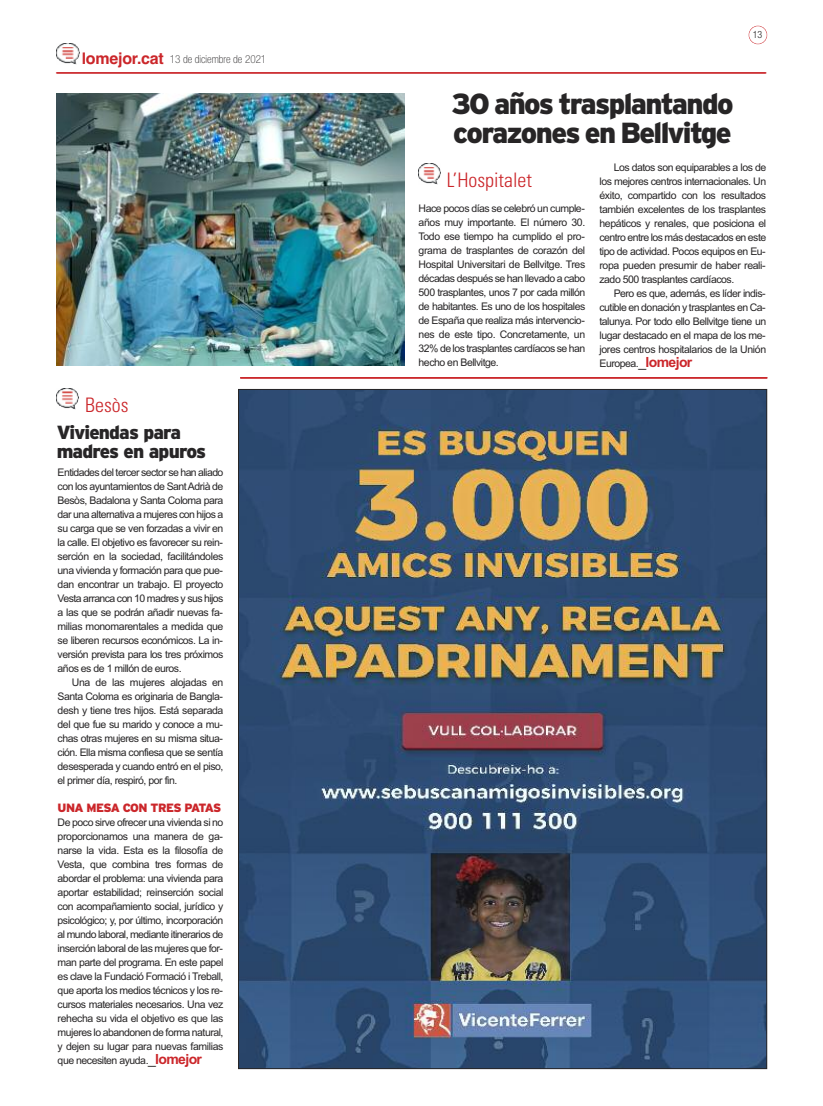
<style>
.page{position:relative;width:823px;height:1106px;background:#fff}
.page>*{position:absolute;margin:0;border:0;box-sizing:border-box;transform-origin:0 0}
.t1{font:900 29px/29px "Interstate";letter-spacing:-.055em;color:#272526}
.t2{font:300 condensed 20px "Univers LT Std";color:#cb262a}
.t3{font:900 19px/19px "Interstate";letter-spacing:-.045em;color:#272526}
.t4{font:900 12px "Interstate";letter-spacing:-.06em;color:#cb262a}
.t5{font:100 condensed 11px "Helvetica Neue LT Std";color:#272526}
.t6{font:10.5px/14px "Arial";letter-spacing:-.045em;color:#272526;text-align:justify}
.t7{font:300 condensed 10px "Helvetica Neue LT Std";color:#272526}
.s1{font-family:"Helvetica";font-weight:700;font-stretch:normal;font-size:16px;color:#cb262a}
.s2{font-size:14px}
.s3{font-weight:700;font-size:14px;color:#cb262a}
</style>
<div class="page">
<img style="left:57px;top:44px;width:22px;height:21px">
<div style="left:748px;top:26px;width:18px;height:18px;border:1px solid #cb262a;border-radius:50%"></div>
<hr style="left:56px;top:72px;width:709px;height:1px;background:#cb262a">
<img style="left:240px;top:391px;width:524px;height:676px">
<hr style="left:240px;top:377px;width:526px;height:1px;background:#cb262a">
<img style="left:57px;top:93px;width:347px;height:272px">
<img style="left:57px;top:388px;width:22px;height:21px">
<img style="left:418px;top:163px;width:22px;height:21px">
<p class="t5" style="left:82px;top:56px;width:186px"><span class="s1">lomejor.cat</span> 13 de diciembre de 2021</p>
<h2 class="t2" style="left:85px;top:397px;width:45px">Besòs</h2>
<h3 class="t3" style="left:57px;top:423px;width:151px">Viviendas para madres en apuros</h3>
<p class="t6" style="left:58px;top:465px;width:167px">Entidades del tercer sector se han aliado con los ayuntamientos de SantAdrià de Besòs, Badalona y Santa Coloma para dar una alternativa a mujeres con hijos a su carga que se ven forzadas a vivir en la calle. El objetivo es favorecer su rein&shy;serción en la sociedad, facilitándoles una vivienda y formación para que pue&shy;dan encontrar un trabajo. El proyecto Vesta arranca con 10 madres y sus hijos a las que se podrán añadir nuevas fa&shy;milias monomarentales a medida que se liberen recursos económicos. La in&shy;versión prevista para los tres próximos años es de 1 millón de euros.</p>
<p class="t6" style="left:58px;top:675px;width:167px;text-indent:14px">Una de las mujeres alojadas en Santa Coloma es originaria de Bangla&shy;desh y tiene tres hijos. Está separada del que fue su marido y conoce a mu&shy;chas otras mujeres en su misma situa&shy;ción. Ella misma confiesa que se sentía desesperada y cuando entró en el piso, el primer día, respiró, por fin.</p>
<p class="t4" style="left:58px;top:801px;width:165px">UNA MESA CON TRES PATAS</p>
<p class="t6" style="left:58px;top:815px;width:167px">De poco sirve ofrecer una vivienda si no proporcionamos una manera de ga&shy;narse la vida. Esta es la filosofía de Vesta, que combina tres formas de abordar el problema: una vivienda para aportar estabilidad; reinserción social con acompañamiento social, jurídico y psicológico; y, por último, incorporación al mundo laboral, mediante itinerarios de inserción laboral de las mujeres que for&shy;man parte del programa. En este papel es clave la Fundació Formació i Treball, que aporta los medios técnicos y los re&shy;cursos materiales necesarios. Una vez rehecha su vida el objetivo es que las mujeres lo abandonen de forma natural, y dejen su lugar para nuevas familias que necesiten ayuda.<span class="s2">_</span><span class="s3">lomejor</span></p>
<p class="t7" style="left:752px;top:31px;width:11px">13</p>
<h1 class="t1" style="left:451px;top:90px;width:284px">30 años trasplantando corazones en Bellvitge</h1>
<h2 class="t2" style="left:446px;top:172px;width:86px">L’Hospitalet</h2>
<p class="t6" style="left:418px;top:201px;width:168px">Hace pocos días se celebró un cumple&shy;años muy importante. El número 30.<br>Todo ese tiempo ha cumplido el pro&shy;grama de trasplantes de corazón del Hospital Universitari de Bellvitge. Tres décadas después se han llevado a cabo 500 trasplantes, unos 7 por cada millón de habitantes. Es uno de los hospitales de España que realiza más intervencio&shy;nes de este tipo. Concretamente, un 32% de los trasplantes cardíacos se han hecho en Bellvitge.</p>
<p class="t6" style="left:599px;top:160px;width:168px;text-indent:14px">Los datos son equiparables a los de los mejores centros internacionales. Un éxito, compartido con los resultados también excelentes de los trasplantes hepáticos y renales, que posiciona el centro entre los más destacados en este tipo de actividad. Pocos equipos en Eu&shy;ropa pueden presumir de haber reali&shy;zado 500 trasplantes cardíacos.</p>
<p class="t6" style="left:599px;top:286px;width:168px;text-indent:14px">Pero es que, además, es líder indis&shy;cutible en donación y trasplantes en Ca&shy;talunya. Por todo ello Bellvitge tiene un lugar destacado en el mapa de los me&shy;jores centros hospitalarios de la Unión Europea.<span class="s2">_</span><span class="s3">lomejor</span></p>
</div>
